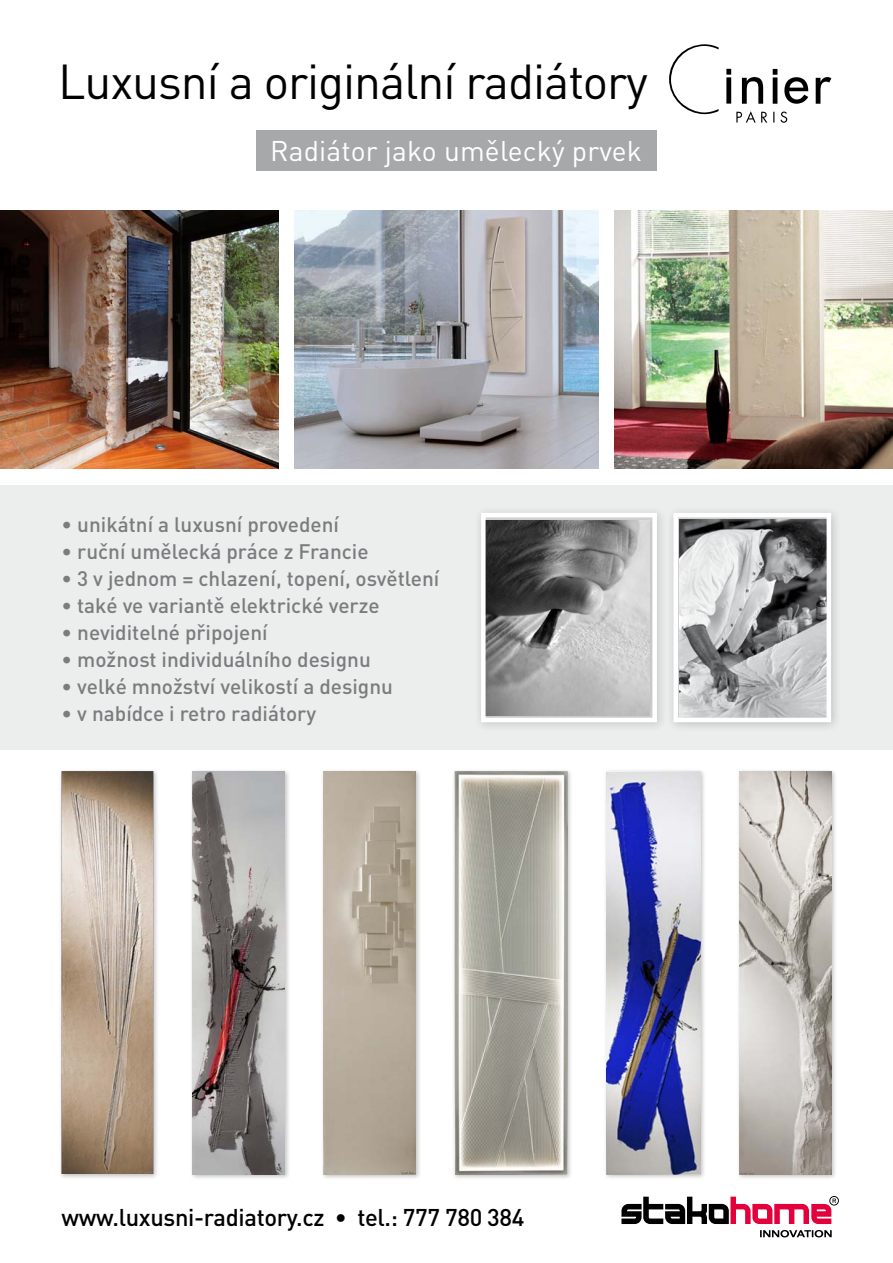
<style>
.page{position:relative;width:893px;height:1263px;background:#fff}
.page>*{position:absolute;margin:0;border:0;box-sizing:border-box;transform-origin:0 0}
.t1{font:48.45px "DIN Pro";letter-spacing:-.02em;color:#000}
.t2{font:28.2px "DIN Pro";letter-spacing:.005em;color:#fff}
.t3{font:500 24px "DIN Pro";letter-spacing:-.015em;color:#000}
.t4{font:500 20.85px "DIN Pro";color:#7b7c7e}
</style>
<div class="page">
<div style="left:0;top:485px;width:893px;height:265px;background:#eceded"></div>
<svg style="left:621px;top:1196px;width:218px;height:28px"></svg>
<svg style="left:760px;top:1230px;width:72px;height:7px"></svg>
<img style="left:0;top:210px;width:279px;height:258px">
<img style="left:294px;top:210px;width:305px;height:258px">
<img style="left:614px;top:210px;width:279px;height:258px">
<svg style="left:669px;top:44px;width:162px;height:79px"></svg>
<div style="left:603px;top:768px;width:103px;height:413px;background:#000;opacity:.25"></div>
<img style="left:606px;top:771px;width:94px;height:403px">
<div style="left:452px;top:768px;width:122px;height:412px;background:#000;opacity:.25"></div>
<img style="left:455px;top:771px;width:112px;height:403px">
<div style="left:58px;top:768px;width:101px;height:412px;background:#000;opacity:.25"></div>
<img style="left:62px;top:771px;width:91px;height:403px">
<div style="left:320px;top:768px;width:101px;height:412px;background:#000;opacity:.25"></div>
<img style="left:324px;top:771px;width:92px;height:403px">
<div style="left:189px;top:768px;width:101px;height:412px;background:#000;opacity:.25"></div>
<img style="left:192px;top:771px;width:93px;height:403px">
<div style="left:736px;top:768px;width:101px;height:412px;background:#000;opacity:.25"></div>
<img style="left:739px;top:771px;width:92px;height:403px">
<div style="left:256px;top:131px;width:400px;height:40px;background:#a7a8aa"></div>
<div style="left:474px;top:505px;width:193px;height:228px;background:#e5e6e6"></div>
<svg style="left:481px;top:513px;width:178px;height:211px;background:#9e9e9e"></svg>
<div style="left:666px;top:505px;width:175px;height:228px;background:#000;opacity:.2"></div>
<svg style="left:671px;top:511px;width:162px;height:213px"></svg>
<h1 class="t1" style="left:58px;top:49px;width:591px">Luxusní a originální radiátory</h1>
<h2 class="t2" style="left:270px;top:131px;width:373px">Radiátor jako umělecký prvek</h2>
<p class="t4" style="left:62px;top:510px;width:279px">• unikátní a luxusní provedení</p>
<p class="t4" style="left:62px;top:537px;width:308px">• ruční umělecká práce z Francie</p>
<p class="t4" style="left:62px;top:564px;width:379px">• 3 v jednom = chlazení, topení, osvětlení</p>
<p class="t4" style="left:62px;top:591px;width:320px">• také ve variantě elektrické verze</p>
<p class="t4" style="left:62px;top:618px;width:208px">• neviditelné připojení</p>
<p class="t4" style="left:62px;top:645px;width:311px">• možnost individuálního designu</p>
<p class="t4" style="left:62px;top:672px;width:333px">• velké množství velikostí a designu</p>
<p class="t4" style="left:62px;top:699px;width:256px">• v nabídce i retro radiátory</p>
<p class="t3" style="left:62px;top:1201px;width:464px">www.luxusni-radiatory.cz • tel.: 777 780 384</p>
</div>
